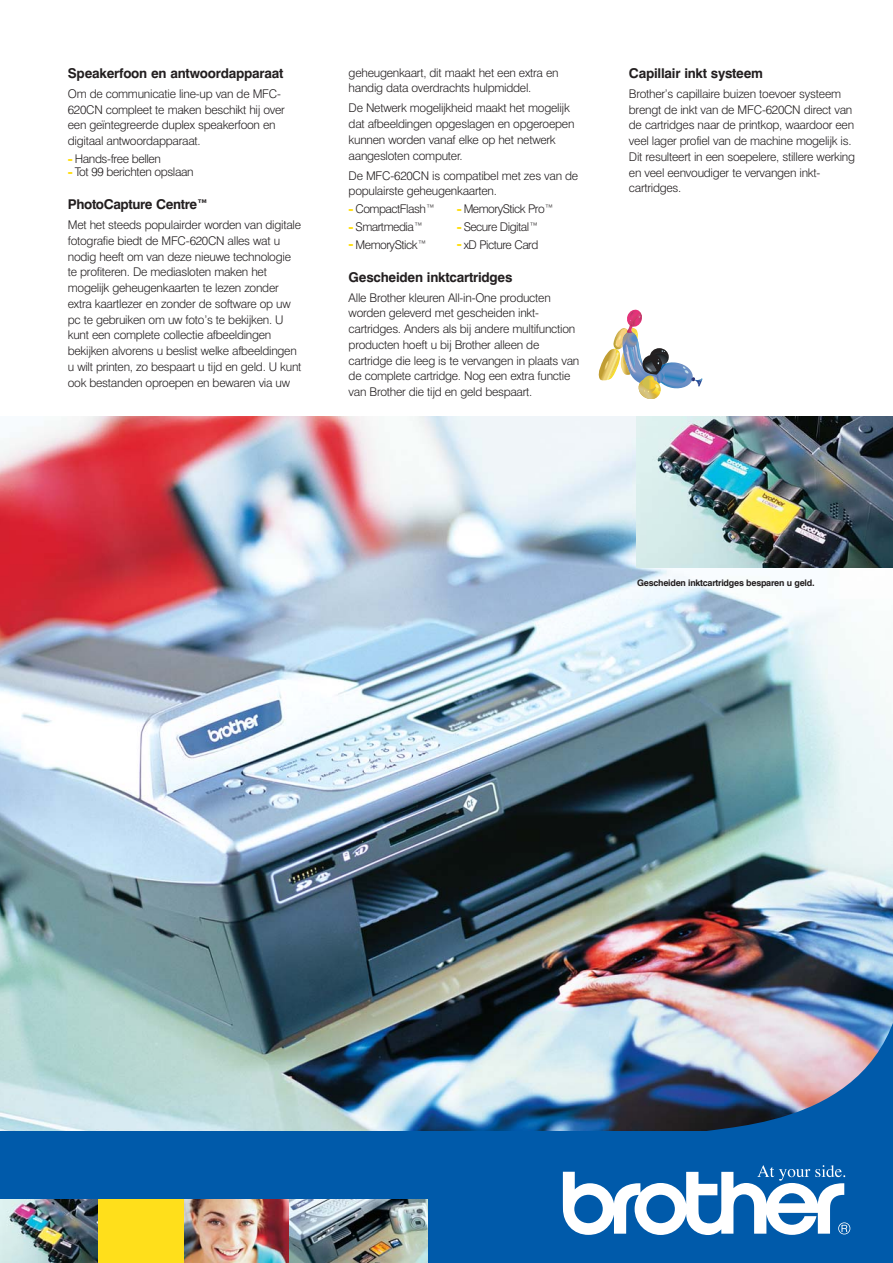
<style>
.page{position:relative;width:893px;height:1263px;background:#fff}
.page>*{position:absolute;margin:0;border:0;box-sizing:border-box;transform-origin:0 0}
.t1{font:700 13.5px "Swiss 721 BT";letter-spacing:-.015em;color:#231f20}
.t2{font:300 12px/15.8px "Swiss 721 BT";letter-spacing:-.02em;color:#231f20}
.t3{font:300 12px "Swiss 721 BT";letter-spacing:-.045em;color:#231f20}
.t4{font:700 9px "Swiss 721 BT";letter-spacing:-.03em;color:#231f20}
.s1{font-weight:700;font-size:15px;color:#ffdf1b}
</style>
<div class="page">
<img style="left:0;top:417px;width:892px;height:714px">
<div style="left:0;top:1131px;width:892px;height:132px;background:#005aaa"></div>
<svg style="left:563px;top:1165px;width:287px;height:70px"></svg>
<img style="left:681px;top:792px;width:211px;height:339px">
<img style="left:184px;top:1199px;width:105px;height:64px">
<div style="left:98px;top:1199px;width:86px;height:64px;background:#ffdf1b"></div>
<img style="left:1px;top:1199px;width:97px;height:64px">
<img style="left:289px;top:1199px;width:138px;height:64px">
<svg style="left:598px;top:309px;width:104px;height:90px"></svg>
<img style="left:636px;top:417px;width:256px;height:151px">
<p class="t1" style="left:68px;top:69px;width:217px">Speakerfoon en antwoordapparaat</p>
<p class="t2" style="left:68px;top:87px;width:219px">Om de communicatie line-up van de MFC-620CN compleet te maken beschikt hij over een geïntegreerde duplex speakerfoon en digitaal antwoordapparaat.</p>
<p class="t2" style="left:68px;top:152px;width:95px"><span class="s1">-</span> Hands-free bellen</p>
<p class="t2" style="left:68px;top:166px;width:127px"><span class="s1">-</span> Tot 99 berichten opslaan</p>
<p class="t1" style="left:68px;top:200px;width:142px">PhotoCapture Centre™</p>
<p class="t2" style="left:68px;top:218px;width:235px">Met het steeds populairder worden van digitale fotografie biedt de MFC-620CN alles wat u nodig heeft om van deze nieuwe technologie te profiteren. De mediasloten maken het mogelijk geheugenkaarten te lezen zonder extra kaartlezer en zonder de software op uw pc te gebruiken om uw foto’s te bekijken. U kunt een complete collectie afbeeldingen bekijken alvorens u beslist welke afbeeldingen u wilt printen, zo bespaart u tijd en geld. U kunt ook bestanden oproepen en bewaren via uw</p>
<p class="t2" style="left:348px;top:66px;width:211px">geheugenkaart, dit maakt het een extra en handig data overdrachts hulpmiddel.</p>
<p class="t2" style="left:348px;top:102px;width:227px">De Netwerk mogelijkheid maakt het mogelijk dat afbeeldingen opgeslagen en opgeroepen kunnen worden vanaf elke op het netwerk aangesloten computer.</p>
<p class="t2" style="left:348px;top:169px;width:231px">De MFC-620CN is compatibel met zes van de populairste geheugenkaarten.</p>
<p class="t3" style="left:348px;top:205px;width:88px"><span class="s1">-</span> CompactFlash™</p>
<p class="t3" style="left:456px;top:205px;width:99px"><span class="s1">-</span> MemoryStick Pro™</p>
<p class="t3" style="left:348px;top:222px;width:76px"><span class="s1">-</span> Smartmedia™</p>
<p class="t3" style="left:456px;top:222px;width:84px"><span class="s1">-</span> Secure Digital™</p>
<p class="t3" style="left:348px;top:240px;width:80px"><span class="s1">-</span> MemoryStick™</p>
<p class="t3" style="left:456px;top:240px;width:83px"><span class="s1">-</span> xD Picture Card</p>
<p class="t1" style="left:348px;top:273px;width:165px">Gescheiden inktcartridges</p>
<p class="t2" style="left:348px;top:291px;width:232px">Alle Brother kleuren All-in-One producten worden geleverd met gescheiden inkt&shy;cartridges. Anders als bij andere multifunction producten hoeft u bij Brother alleen de cartridge die leeg is te vervangen in plaats van de complete cartridge. Nog een extra functie van Brother die tijd en geld bespaart.</p>
<p class="t1" style="left:629px;top:69px;width:136px">Capillair inkt systeem</p>
<p class="t2" style="left:629px;top:87px;width:228px">Brother’s capillaire buizen toevoer systeem brengt de inkt van de MFC-620CN direct van de cartridges naar de printkop, waardoor een veel lager profiel van de machine mogelijk is.<br>Dit resulteert in een soepelere, stillere werking en veel eenvoudiger te vervangen inkt&shy;cartridges.</p>
<p class="t4" style="left:637px;top:580px;width:179px">Gescheiden inktcartridges besparen u geld.</p>
</div>
